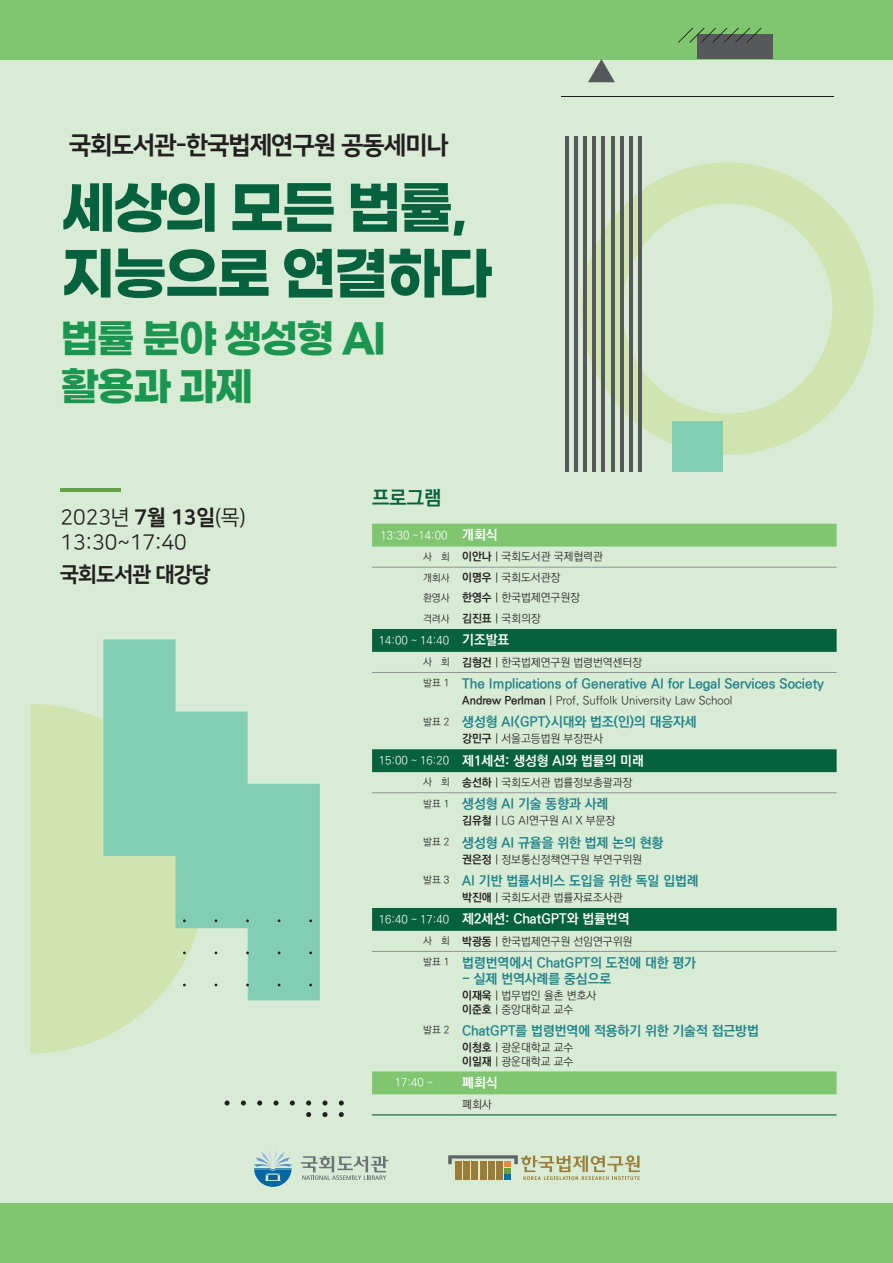
<style>
.page{position:relative;width:893px;height:1263px;background:#d8ebd4}
.page>*{position:absolute;margin:0;border:0;box-sizing:border-box;transform-origin:0 0}
.t1{font:700 57px/65.7px "Gmarket Sans";letter-spacing:-.05em;color:#06623e}
.t2{font:700 39.75px/47.7px "Gmarket Sans";letter-spacing:-.05em;color:#1b9650}
.t3{font:24.75px "Nanum Square ac EB";color:#231f20}
.t4{font:21px/25.2px "Nanum Square ac R";color:#231f20}
.t5{font:21px "Nanum Square ac EB";color:#231f20}
.t6{font:700 19.88px "Ko Pub Dotum";color:#06623e}
.t7{font:700 13.5px "Ko Pub Dotum";color:#20838b}
.t8{font:700 13.5px "Ko Pub Dotum";color:#fff}
.t9{font:300 11.25px/20.6px "Ko Pub Dotum";color:#231f20}
.t10{font:300 11.25px/21.8px "Ko Pub Dotum";color:#fff}
.s1{font-family:"Nanum Square ac EB"}
.s2{font-weight:700;font-size:13.5px}
.s3{font-size:10.12px;color:#231f20}
.s4{font-weight:700;color:#231f20}
.s5{color:#231f20}
.s6{font-size:10.12px}
.s7{font-weight:700}
.s8{color:#fff}
.s9{font-weight:700;font-size:13.5px;color:#fff}
.s10{font-weight:300;font-size:10.12px;color:#231f20}
.s11{font-weight:300;font-size:11.25px}
</style>
<div class="page">
<svg style="left:372px;top:524px;width:465px;height:570px"></svg>
<svg style="left:372px;top:629px;width:465px;height:302px"></svg>
<hr style="left:372px;top:567px;width:84px;height:1px;background:#939598">
<hr style="left:456px;top:567px;width:381px;height:1px;background:#939598">
<hr style="left:372px;top:672px;width:84px;height:1px;background:#939598">
<hr style="left:456px;top:672px;width:381px;height:1px;background:#939598">
<hr style="left:372px;top:792px;width:84px;height:1px;background:#939598">
<hr style="left:456px;top:792px;width:381px;height:1px;background:#939598">
<hr style="left:372px;top:1114px;width:84px;height:1px;background:#06623e">
<hr style="left:456px;top:1114px;width:381px;height:1px;background:#06623e">
<hr style="left:372px;top:951px;width:84px;height:1px;background:#939598">
<hr style="left:456px;top:951px;width:381px;height:1px;background:#939598">
<div style="left:0;top:0;width:893px;height:60px;background:#80c671"></div>
<div style="left:0;top:1203px;width:893px;height:60px;background:#80c671"></div>
<svg style="left:30px;top:704px;width:126px;height:349px;background:#cfe4b1"></svg>
<svg style="left:103px;top:639px;width:217px;height:361px;fill:#83cdb5"></svg>
<svg style="left:339px;top:1100px;width:5px;height:5px"></svg>
<svg style="left:322px;top:1100px;width:5px;height:5px"></svg>
<svg style="left:306px;top:1100px;width:5px;height:5px"></svg>
<svg style="left:290px;top:1100px;width:5px;height:5px"></svg>
<svg style="left:274px;top:1100px;width:5px;height:5px"></svg>
<svg style="left:257px;top:1100px;width:5px;height:5px"></svg>
<svg style="left:241px;top:1100px;width:5px;height:5px"></svg>
<svg style="left:225px;top:1100px;width:5px;height:5px"></svg>
<svg style="left:339px;top:1112px;width:5px;height:5px"></svg>
<svg style="left:322px;top:1112px;width:5px;height:5px"></svg>
<svg style="left:306px;top:1112px;width:5px;height:5px"></svg>
<svg style="left:581px;top:163px;width:292px;height:292px"></svg>
<hr style="left:565px;top:136px;width:3px;height:336px;background:#57585a">
<hr style="left:574px;top:136px;width:4px;height:336px;background:#57585a">
<hr style="left:583px;top:136px;width:4px;height:336px;background:#57585a">
<hr style="left:592px;top:136px;width:4px;height:336px;background:#57585a">
<hr style="left:601px;top:136px;width:4px;height:336px;background:#57585a">
<hr style="left:611px;top:136px;width:3px;height:336px;background:#57585a">
<hr style="left:620px;top:136px;width:4px;height:336px;background:#57585a">
<hr style="left:629px;top:136px;width:4px;height:336px;background:#57585a">
<hr style="left:638px;top:136px;width:4px;height:336px;background:#57585a">
<div style="left:697px;top:34px;width:76px;height:25px;background:#57585a"></div>
<hr style="left:561px;top:96px;width:273px;height:1px;background:#231f20">
<svg style="left:678px;top:28px;width:84px;height:15px"></svg>
<div style="left:672px;top:421px;width:51px;height:51px;background:#83cdb5"></div>
<svg style="left:588px;top:59px;width:27px;height:23px"></svg>
<hr style="left:61px;top:488px;width:60px;height:4px;background:#68a048">
<svg style="left:301px;top:1156px;width:87px;height:24px"></svg>
<svg style="left:253px;top:1150px;width:39px;height:37px"></svg>
<svg style="left:448px;top:1155px;width:192px;height:25px"></svg>
<h3 class="t3" style="left:70px;top:131px;width:380px">국회도서관-한국법제연구원 공동세미나</h3>
<h1 class="t1" style="left:61px;top:178px;width:433px">세상의 모든 법률, 지능으로 연결하다</h1>
<h2 class="t2" style="left:61px;top:317px;width:327px">법률 분야 생성형 AI 활용과 과제</h2>
<h3 class="t4" style="left:61px;top:505px;width:187px">2023년 <span class="s1">7월 13일</span>(목)<br>13:30~17:40</h3>
<h3 class="t5" style="left:61px;top:563px;width:151px">국회도서관 대강당</h3>
<h3 class="t6" style="left:372px;top:488px;width:71px">프로그램</h3>
<p class="t10" style="left:423px;top:525px;width:181px;text-indent:-43px">13:30 ~14:00 <span class="s2">개회식<br></span><span class="s3">사 회</span> <span class="s4">이안나</span><span class="s5">ㅣ국회도서관 국제협력관</span></p>
<p class="t9" style="left:423px;top:567px;width:158px"><span class="s6">개회사</span> <span class="s7">이명우</span>ㅣ국회도서관장 <span class="s6">환영사</span> <span class="s7">한영수</span>ㅣ한국법제연구원장 <span class="s6">격려사</span> <span class="s7">김진표</span>ㅣ국회의장</p>
<p class="t9" style="left:423px;top:630px;width:221px;line-height:21.8px;text-indent:-44px"><span class="s8">14:00 ~ 14:40</span> <span class="s9">기조발표<br></span><span class="s6">사 회</span> <span class="s7">김형건</span>ㅣ한국법제연구원 법령번역센터장</p>
<p class="t7" style="left:423px;top:677px;width:402px"><span class="s10">발표 1</span> The Implications of Generative AI for Legal Services Society</p>
<p class="t9" style="left:462px;top:691px;width:272px"><span class="s7">Andrew Perlman</span>ㅣProf, Suffolk University Law School</p>
<p class="t7" style="left:423px;top:715px;width:275px"><span class="s10">발표 2</span> 생성형 AI&lt;GPT&gt;시대와 법조(인)의 대응자세</p>
<p class="t9" style="left:462px;top:729px;width:142px"><span class="s7">강민구</span>ㅣ서울고등법원 부장판사</p>
<p class="t8" style="left:379px;top:754px;width:266px"><span class="s11">15:00 ~ 16:20</span> 제1세션: 생성형 AI와 법률의 미래</p>
<p class="t9" style="left:423px;top:772px;width:211px"><span class="s6">사 회</span> <span class="s7">송선하</span>ㅣ국회도서관 법률정보총괄과장</p>
<p class="t7" style="left:423px;top:797px;width:187px"><span class="s10">발표 1</span> 생성형 AI 기술 동향과 사례</p>
<p class="t9" style="left:462px;top:811px;width:155px"><span class="s7">김유철</span>ㅣLG AI연구원 AI X 부문장</p>
<p class="t7" style="left:423px;top:836px;width:242px"><span class="s10">발표 2</span> 생성형 AI 규율을 위한 법제 논의 현황</p>
<p class="t9" style="left:462px;top:849px;width:181px"><span class="s7">권은정</span>ㅣ정보통신정책연구원 부연구위원</p>
<p class="t7" style="left:423px;top:874px;width:277px"><span class="s10">발표 3</span> AI 기반 법률서비스 도입을 위한 독일 입법례</p>
<p class="t9" style="left:462px;top:888px;width:162px"><span class="s7">박진애</span>ㅣ국회도서관 법률자료조사관</p>
<p class="t8" style="left:379px;top:912px;width:252px"><span class="s11">16:40 ~ 17:40</span> 제2세션: ChatGPT와 법률번역</p>
<p class="t9" style="left:423px;top:931px;width:211px"><span class="s6">사 회</span> <span class="s7">박광동</span>ㅣ한국법제연구원 선임연구위원</p>
<p class="t7" style="left:423px;top:956px;width:274px"><span class="s10">발표 1</span> 법령번역에서 ChatGPT의 도전에 대한 평가</p>
<p class="t7" style="left:462px;top:972px;width:150px">- 실제 번역사례를 중심으로</p>
<p class="t9" style="left:462px;top:989px;width:136px;line-height:13.5px"><span class="s7">이재욱</span>ㅣ법무법인 율촌 변호사 <span class="s7">이준호</span>ㅣ중앙대학교 교수</p>
<p class="t7" style="left:423px;top:1024px;width:337px"><span class="s10">발표 2</span> ChatGPT를 법령번역에 적용하기 위한 기술적 접근방법</p>
<p class="t9" style="left:462px;top:1041px;width:113px;line-height:13.5px"><span class="s7">이청호</span>ㅣ광운대학교 교수 <span class="s7">이일재</span>ㅣ광운대학교 교수</p>
<p class="t10" style="left:395px;top:1072px;width:40px">17:40 ~</p>
<p class="t8" style="left:462px;top:1076px;width:37px">폐회식</p>
<p class="t9" style="left:462px;top:1095px;width:31px">폐회사</p>
</div>
